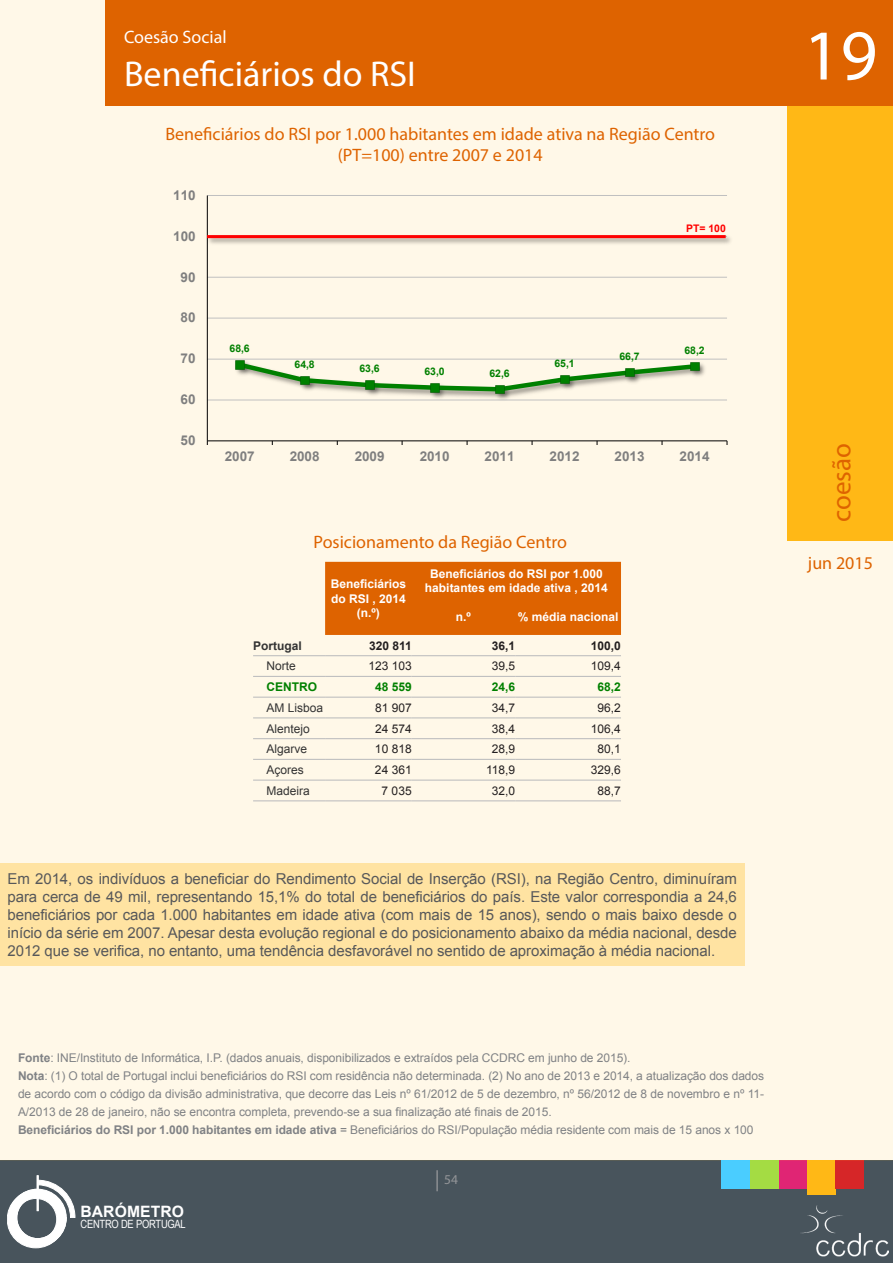
<style>
.page{position:relative;width:893px;height:1263px;background:#fff}
.page>*{position:absolute;margin:0;border:0;box-sizing:border-box;transform-origin:0 0}
.t1{font:72px "Myriad Pro";color:#fff}
.t2{font:36px "Myriad Pro";color:#fff}
.t3{font:27px "Myriad Pro";color:#de6300}
.t4{font:18px/21.6px "Myriad Pro";color:#de6300;text-align:center}
.t5{font:18px "Myriad Pro";color:#fff}
.t6{font:700 15.6px "Arial";letter-spacing:.005em;color:#fff}
.t7{font:15px/18px "Arial";letter-spacing:-.005em;color:#57585a;text-align:justify}
.t8{font:700 13.5px "Arial";letter-spacing:.005em;color:#7f7f7f}
.t9{font:13.5px "Myriad Pro";color:#939598}
.t10{font:12px/18px "Arial";letter-spacing:-.005em;color:#808285}
.t11{font:700 12px/14.4px "Arial";color:#fff;text-align:center}
.t12{font:12px "Arial";color:#231f20}
.t13{font:12px "Arial";color:#333}
.t14{font:700 12px "Arial";color:#008000}
.t15{font:700 12px "Arial";color:#231f20}
.t16{font:700 12px "Arial";color:#333}
.t17{font:11.4px "Arial Narrow";letter-spacing:-.025em;color:#fff}
.t18{font:700 10.5px "Arial";letter-spacing:-.005em;color:#008000}
.t19{font:700 10.5px "Arial";color:#f00}
.s1{font-weight:700}
.s2{font-size:21px}
</style>
<div class="page">
<div style="left:0;top:1160px;width:893px;height:103px;background:#48545c"></div>
<img style="left:801px;top:1205px;width:87px;height:52px">
<svg style="left:7px;top:1179px;width:69px;height:69px"></svg>
<div style="left:37px;top:1176px;width:1px;height:34px;border:1px solid #fff"></div>
<div style="left:778px;top:1160px;width:29px;height:29px;background:#e02574"></div>
<div style="left:807px;top:1160px;width:29px;height:35px;background:#ffb816"></div>
<div style="left:836px;top:1160px;width:28px;height:29px;background:#d62628"></div>
<div style="left:0;top:0;width:893px;height:1160px;background:#fff8e8"></div>
<div style="left:750px;top:1160px;width:28px;height:29px;background:#a4dc43"></div>
<div style="left:722px;top:1160px;width:28px;height:29px;background:#4acdff"></div>
<div style="left:105px;top:0;width:788px;height:105px;background:#de6300"></div>
<div style="left:788px;top:105px;width:105px;height:435px;background:#ffb816"></div>
<div style="left:0;top:863px;width:744px;height:102px;background:#ffe3a2"></div>
<div style="left:325px;top:562px;width:296px;height:73px;background:#de6300"></div>
<hr style="left:253px;top:655px;width:72px;height:1px;background:#c0c0c0">
<hr style="left:325px;top:655px;width:87px;height:1px;background:#c0c0c0">
<hr style="left:412px;top:655px;width:103px;height:1px;background:#c0c0c0">
<hr style="left:515px;top:655px;width:106px;height:1px;background:#c0c0c0">
<hr style="left:253px;top:676px;width:72px;height:1px;background:#c0c0c0">
<hr style="left:325px;top:676px;width:87px;height:1px;background:#c0c0c0">
<hr style="left:412px;top:676px;width:103px;height:1px;background:#c0c0c0">
<hr style="left:515px;top:676px;width:106px;height:1px;background:#c0c0c0">
<hr style="left:253px;top:697px;width:72px;height:1px;background:#c0c0c0">
<hr style="left:325px;top:697px;width:87px;height:1px;background:#c0c0c0">
<hr style="left:412px;top:697px;width:103px;height:1px;background:#c0c0c0">
<hr style="left:515px;top:697px;width:106px;height:1px;background:#c0c0c0">
<hr style="left:253px;top:717px;width:72px;height:1px;background:#c0c0c0">
<hr style="left:325px;top:717px;width:87px;height:1px;background:#c0c0c0">
<hr style="left:412px;top:717px;width:103px;height:1px;background:#c0c0c0">
<hr style="left:515px;top:717px;width:106px;height:1px;background:#c0c0c0">
<hr style="left:253px;top:738px;width:72px;height:1px;background:#c0c0c0">
<hr style="left:325px;top:738px;width:87px;height:1px;background:#c0c0c0">
<hr style="left:412px;top:738px;width:103px;height:1px;background:#c0c0c0">
<hr style="left:515px;top:738px;width:106px;height:1px;background:#c0c0c0">
<hr style="left:253px;top:759px;width:72px;height:1px;background:#c0c0c0">
<hr style="left:325px;top:759px;width:87px;height:1px;background:#c0c0c0">
<hr style="left:412px;top:759px;width:103px;height:1px;background:#c0c0c0">
<hr style="left:515px;top:759px;width:106px;height:1px;background:#c0c0c0">
<hr style="left:253px;top:779px;width:72px;height:2px;background:#c0c0c0">
<hr style="left:325px;top:779px;width:87px;height:2px;background:#c0c0c0">
<hr style="left:412px;top:779px;width:103px;height:2px;background:#c0c0c0">
<hr style="left:515px;top:779px;width:106px;height:2px;background:#c0c0c0">
<hr style="left:253px;top:800px;width:72px;height:1px;background:#c0c0c0">
<hr style="left:325px;top:800px;width:87px;height:1px;background:#c0c0c0">
<hr style="left:412px;top:800px;width:103px;height:1px;background:#c0c0c0">
<hr style="left:515px;top:800px;width:106px;height:1px;background:#c0c0c0">
<hr style="left:207px;top:400px;width:520px;height:1px;background:#c0c0c0">
<hr style="left:207px;top:359px;width:520px;height:1px;background:#c0c0c0">
<hr style="left:207px;top:318px;width:520px;height:1px;background:#c0c0c0">
<hr style="left:207px;top:277px;width:520px;height:1px;background:#c0c0c0">
<hr style="left:207px;top:195px;width:520px;height:1px;background:#c0c0c0">
<hr style="left:207px;top:195px;width:1px;height:246px;background:#000">
<hr style="left:207px;top:441px;width:520px;height:1px;background:#000">
<img style="left:235px;top:394px;width:471px;height:7px">
<img style="left:233px;top:358px;width:20px;height:2px">
<img style="left:363px;top:394px;width:20px;height:5px">
<img style="left:428px;top:394px;width:20px;height:7px">
<img style="left:493px;top:394px;width:20px;height:7px">
<img style="left:699px;top:359px;width:9px;height:17px">
<svg style="left:234px;top:359px;width:465px;height:35px"></svg>
<img style="left:206px;top:232px;width:525px;height:16px">
<hr style="left:207px;top:235px;width:519px;height:3px;background:#f00">
<h3 class="t5" style="left:124px;top:26px;width:104px">Coesão Social</h3>
<h2 class="t2" style="left:124px;top:52px;width:293px">Beneficiários do RSI</h2>
<h3 class="t4" style="left:165px;top:122px;width:551px">Beneficiários do RSI por 1.000 habitantes em idade ativa na Região Centro (PT=100) entre 2007 e 2014</h3>
<p class="t8" style="left:173px;top:186px;width:24px">110</p>
<p class="t8" style="left:173px;top:227px;width:24px">100</p>
<p class="t8" style="left:181px;top:268px;width:17px">90</p>
<p class="t8" style="left:181px;top:309px;width:17px">80</p>
<p class="t8" style="left:181px;top:350px;width:17px">70</p>
<p class="t8" style="left:181px;top:391px;width:17px">60</p>
<p class="t8" style="left:181px;top:431px;width:17px">50</p>
<p class="t18" style="left:230px;top:341px;width:22px">68,6</p>
<p class="t18" style="left:295px;top:357px;width:22px">64,8</p>
<p class="t18" style="left:360px;top:362px;width:22px">63,6</p>
<p class="t18" style="left:425px;top:364px;width:22px">63,0</p>
<p class="t18" style="left:489px;top:366px;width:22px">62,6</p>
<p class="t18" style="left:554px;top:356px;width:22px">65,1</p>
<p class="t19" style="left:686px;top:221px;width:41px">PT= 100</p>
<p class="t18" style="left:619px;top:349px;width:22px">66,7</p>
<p class="t18" style="left:684px;top:343px;width:22px">68,2</p>
<p class="t8" style="left:225px;top:448px;width:32px">2007</p>
<p class="t8" style="left:290px;top:448px;width:32px">2008</p>
<p class="t8" style="left:355px;top:448px;width:32px">2009</p>
<p class="t8" style="left:420px;top:448px;width:32px">2010</p>
<p class="t8" style="left:485px;top:448px;width:32px">2011</p>
<p class="t8" style="left:550px;top:448px;width:32px">2012</p>
<p class="t8" style="left:615px;top:448px;width:32px">2013</p>
<p class="t8" style="left:680px;top:448px;width:32px">2014</p>
<h3 class="t4" style="left:314px;top:530px;width:255px">Posicionamento da Região Centro</h3>
<p class="t11" style="left:331px;top:577px;width:77px">Beneficiários do RSI , 2014 (n.º)</p>
<p class="t11" style="left:425px;top:566px;width:184px">Beneficiários do RSI por 1.000 habitantes em idade ativa , 2014</p>
<p class="t11" style="left:456px;top:610px;width:17px">n.º</p>
<p class="t11" style="left:518px;top:610px;width:102px">% média nacional</p>
<p class="t16" style="left:253px;top:637px;width:50px">Portugal</p>
<p class="t15" style="left:369px;top:637px;width:44px">320 811</p>
<p class="t15" style="left:492px;top:637px;width:25px">36,1</p>
<p class="t15" style="left:591px;top:637px;width:32px">100,0</p>
<p class="t13" style="left:267px;top:658px;width:31px">Norte</p>
<p class="t12" style="left:368px;top:658px;width:45px">123 103</p>
<p class="t12" style="left:492px;top:658px;width:25px">39,5</p>
<p class="t12" style="left:591px;top:658px;width:32px">109,4</p>
<p class="t14" style="left:267px;top:679px;width:52px">CENTRO</p>
<p class="t14" style="left:375px;top:679px;width:38px">48 559</p>
<p class="t14" style="left:492px;top:679px;width:25px">24,6</p>
<p class="t14" style="left:598px;top:679px;width:25px">68,2</p>
<p class="t13" style="left:267px;top:700px;width:58px">AM Lisboa</p>
<p class="t12" style="left:375px;top:700px;width:38px">81 907</p>
<p class="t12" style="left:492px;top:700px;width:25px">34,7</p>
<p class="t12" style="left:598px;top:700px;width:25px">96,2</p>
<p class="t13" style="left:267px;top:720px;width:45px">Alentejo</p>
<p class="t12" style="left:375px;top:720px;width:38px">24 574</p>
<p class="t12" style="left:492px;top:720px;width:25px">38,4</p>
<p class="t12" style="left:591px;top:720px;width:32px">106,4</p>
<p class="t13" style="left:267px;top:741px;width:42px">Algarve</p>
<p class="t12" style="left:375px;top:741px;width:38px">10 818</p>
<p class="t12" style="left:492px;top:741px;width:25px">28,9</p>
<p class="t12" style="left:598px;top:741px;width:25px">80,1</p>
<p class="t13" style="left:267px;top:762px;width:39px">Açores</p>
<p class="t12" style="left:375px;top:762px;width:38px">24 361</p>
<p class="t12" style="left:486px;top:762px;width:31px">118,9</p>
<p class="t12" style="left:591px;top:762px;width:32px">329,6</p>
<p class="t13" style="left:267px;top:783px;width:45px">Madeira</p>
<p class="t12" style="left:382px;top:783px;width:32px">7 035</p>
<p class="t12" style="left:492px;top:783px;width:25px">32,0</p>
<p class="t12" style="left:598px;top:783px;width:25px">88,7</p>
<p class="t7" style="left:8px;top:870px;width:731px">Em 2014, os indivíduos a beneficiar do Rendimento Social de Inserção (RSI), na Região Centro, diminuíram para cerca de 49 mil, representando 15,1% do total de beneficiários do país. Este valor correspondia a 24,6 beneficiários por cada 1.000 habitantes em idade ativa (com mais de 15 anos), sendo o mais baixo desde o início da série em 2007. Apesar desta evolução regional e do posicionamento abaixo da média nacional, desde 2012 que se verifica, no entanto, uma tendência desfavorável no sentido de aproximação à média nacional.</p>
<p class="t10" style="left:18px;top:1049px;width:748px"><span class="s1">Fonte</span>: INE/Instituto de Informática, I.P. (dados anuais, disponibilizados e extraídos pela CCDRC em junho de 2015).<br><span class="s1">Nota</span>: (1) O total de Portugal inclui beneficiários do RSI com residência não determinada. (2) No ano de 2013 e 2014, a atualização dos dados de acordo com o código da divisão administrativa, que decorre das Leis nº 61/2012 de 5 de dezembro, nº 56/2012 de 8 de novembro e nº 11- A/2013 de 28 de janeiro, não se encontra completa, prevendo-se a sua finalização até finais de 2015.<br><span class="s1">Beneficiários do RSI por 1.000 habitantes em idade ativa</span> = Beneficiários do RSI/População média residente com mais de 15 anos x 100</p>
<h3 class="t6" style="left:81px;top:1201px;width:105px">BARÓMETRO</h3>
<p class="t17" style="left:81px;top:1215px;width:107px">CENTRO DE PORTUGAL</p>
<p class="t9" style="left:435px;top:1171px;width:25px"><span class="s2">|</span> 54</p>
<h1 class="t1" style="left:803px;top:11px;width:75px">19</h1>
<h3 class="t3" style="left:825px;top:522px;width:80px;rotate:-90deg">coesão</h3>
<h3 class="t4" style="left:808px;top:551px;width:67px">jun 2015</h3>
</div>
